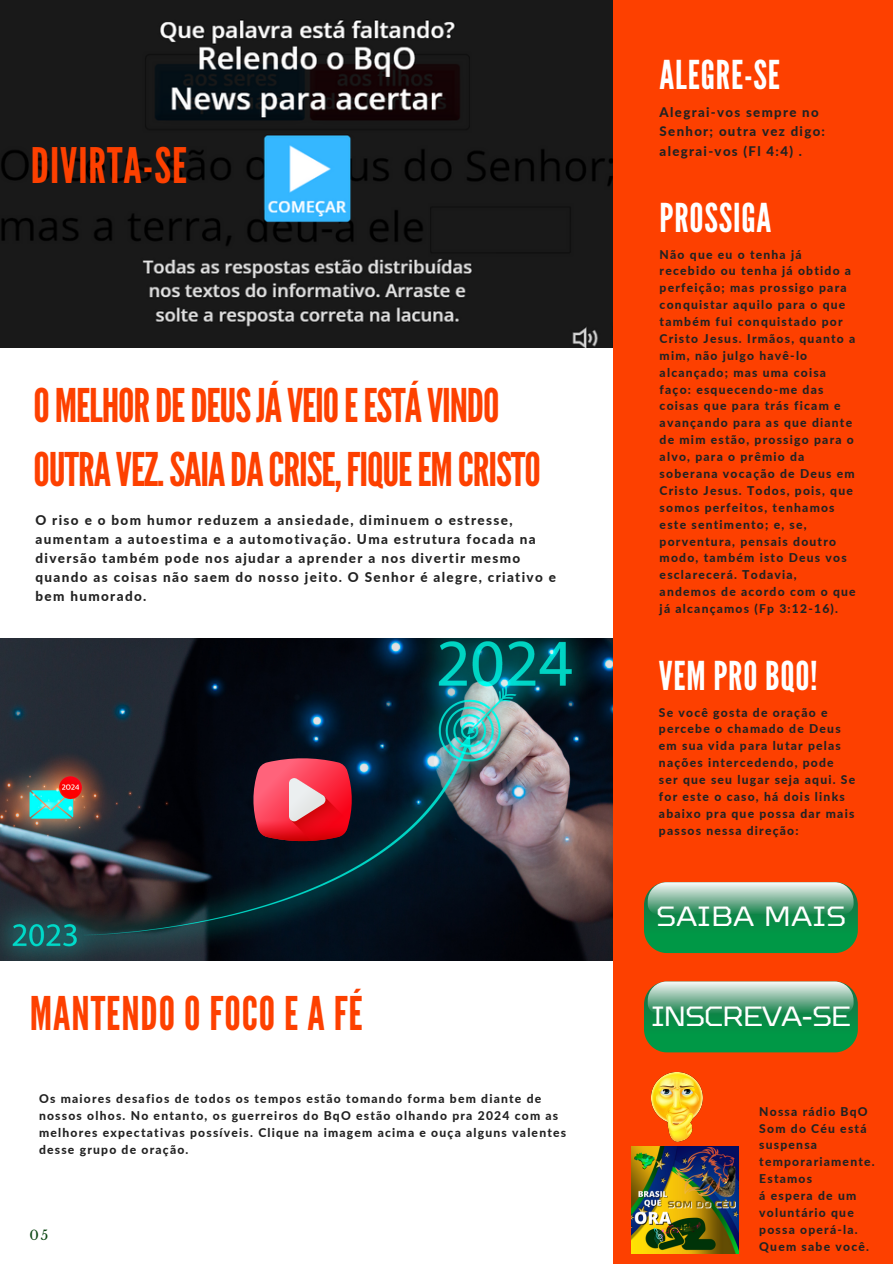
<style>
.page{position:relative;width:893px;height:1264px;background:#fff}
.page>*{position:absolute;margin:0;border:0;box-sizing:border-box;transform-origin:0 0}
.t1{font:48.9px "League Gothic";letter-spacing:.02em;color:#fd4000}
.t2{font:46.35px/64.2px "League Gothic";letter-spacing:-.025em;color:#fd4000}
.t3{font:46.35px "League Gothic";letter-spacing:.02em;color:#fd4000}
.t4{font:39.75px "League Gothic";letter-spacing:.02em;color:#fff}
.t5{font:27.6px "TT Octosquares";letter-spacing:-.045em;color:#fff}
.t6{font:27.6px "TT Octosquares";color:#fff}
.t7{font:800 13.5px/19.2px "Lato";letter-spacing:.1em;color:#222}
.t8{font:800 13.2px/19.2px "Lato";letter-spacing:.1em;color:#222}
.t9{font:13.2px "Libre Baskerville";color:#0b4713}
.t10{font:800 12.15px/16.8px "Lato";letter-spacing:.1em;color:#222}
</style>
<div class="page">
<img style="left:0;top:0;width:613px;height:348px">
<img style="left:0;top:638px;width:613px;height:322px">
<div style="left:613px;top:0;width:279px;height:1263px;background:#fd4000"></div>
<svg style="left:252px;top:757px;width:101px;height:85px;background:#cf4152"></svg>
<svg style="left:644px;top:882px;width:213px;height:71px;background:#42a16a"></svg>
<svg style="left:644px;top:981px;width:213px;height:71px;background:#43a06a"></svg>
<img style="left:631px;top:1146px;width:107px;height:107px">
<img style="left:651px;top:1072px;width:51px;height:68px">
<p class="t1" style="left:31px;top:137px;width:158px">DIVIRTA-SE</p>
<h4 class="t2" style="left:33px;top:374px;width:509px">OMELHORDEDEUSJÁVEIOEESTÁVINDO<br>OUTRAVEZ.SAIADACRISE,FIQUEEMCRISTO</h4>
<p class="t7" style="left:35px;top:510px;width:522px">O riso e o bom humor reduzem a ansiedade, diminuem o estresse, aumentam a autoestima e a automotivação. Uma estrutura focada na diversão também pode nos ajudar a aprender a nos divertir mesmo quando as coisas não saem do nosso jeito. O Senhor é alegre, criativo e bem humorado.</p>
<h1 class="t3" style="left:30px;top:986px;width:334px">MANTENDO O FOCO E A FÉ</h1>
<p class="t10" style="left:39px;top:1089px;width:528px">Os maiores desafios de todos os tempos estão tomando forma bem diante de nossos olhos. No entanto, os guerreiros do BqO estão olhando pra 2024 com as melhores expectativas possíveis. Clique na imagem acima e ouça alguns valentes desse grupo de oração.</p>
<h3 class="t9" style="left:29px;top:1227px;width:20px">05</h3>
<p class="t4" style="left:659px;top:51px;width:122px">ALEGRE-SE</p>
<h2 class="t8" style="left:659px;top:103px;width:167px">Alegrai-vos sempre no<br>Senhor; outra vez digo: alegrai-vos (Fl 4:4) .</h2>
<h4 class="t4" style="left:659px;top:195px;width:113px">PROSSIGA</h4>
<h2 class="t10" style="left:659px;top:245px;width:197px">Não que eu o tenha já recebido ou tenha já obtido a perfeição; mas prossigo para conquistar aquilo para o que também fui conquistado por<br>Cristo Jesus. Irmãos, quanto a mim, não julgo havê-lo alcançado; mas uma coisa faço: esquecendo-me das coisas que para trás ficam e avançando para as que diante de mim estão, prossigo para o alvo, para o prêmio da soberana vocação de Deus em<br>Cristo Jesus. Todos, pois, que somos perfeitos, tenhamos este sentimento; e, se, porventura, pensais doutro modo, também isto Deus vos esclarecerá. Todavia, andemos de acordo com o que já alcançamos (Fp 3:12-16).</h2>
<p class="t4" style="left:659px;top:652px;width:160px">VEM PRO BQO!</p>
<h2 class="t10" style="left:659px;top:703px;width:198px">Se você gosta de oração e percebe o chamado de Deus em sua vida para lutar pelas nações intercedendo, pode ser que seu lugar seja aqui. Se for este o caso, há dois links abaixo pra que possa dar mais passos nessa direção:</h2>
<p class="t6" style="left:656px;top:897px;width:191px">SAIBA MAIS</p>
<p class="t5" style="left:651px;top:996px;width:201px">INSCREVA-SE</p>
<h3 class="t10" style="left:759px;top:1102px;width:117px">Nossa rádio BqO<br>Som do Céu está suspensa temporariamente.<br>Estamos</h3>
<p class="t10" style="left:759px;top:1186px;width:111px">á espera de um voluntário que possa operá-la.<br>Quem sabe você.</p>
</div>
